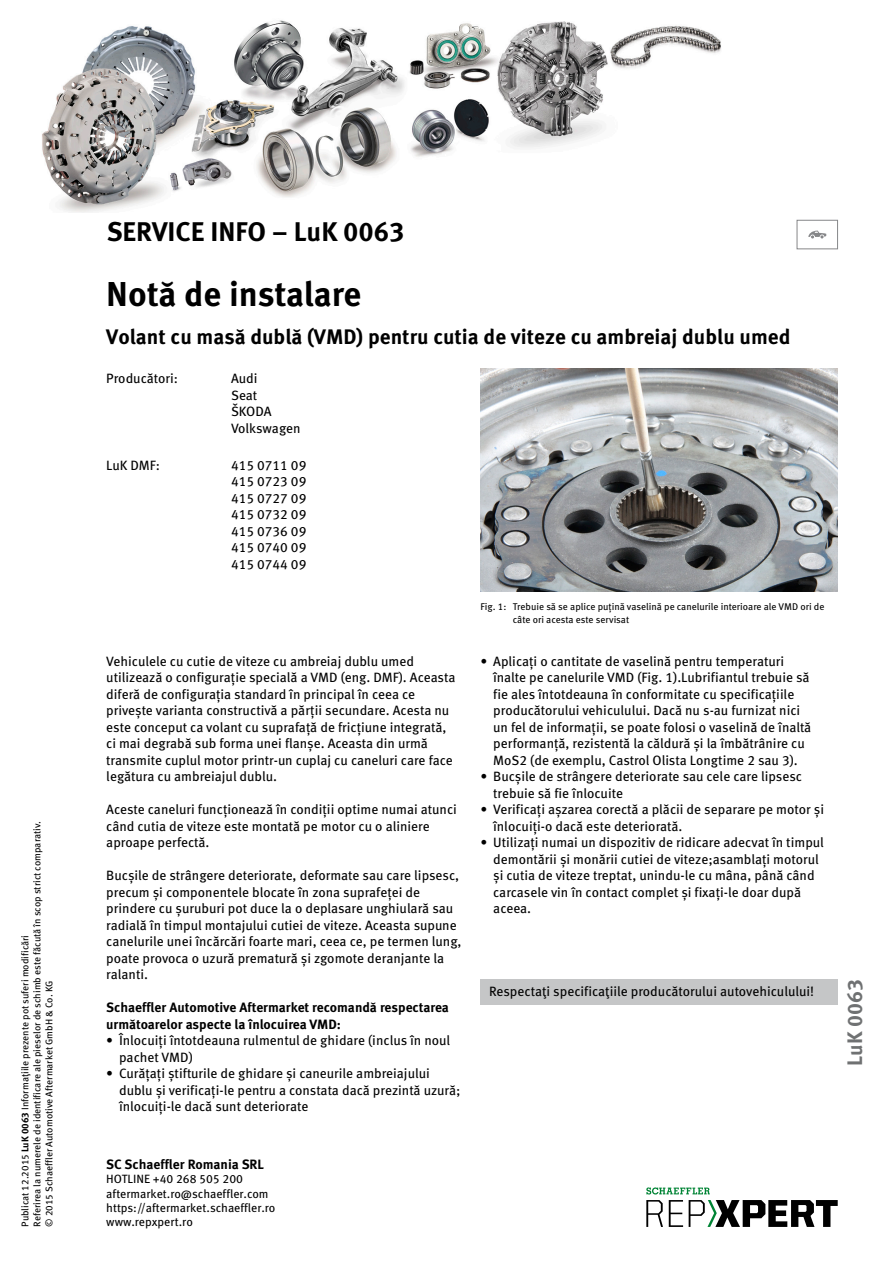
<style>
.page{position:relative;width:893px;height:1263px;background:#fff}
.page>*{position:absolute;margin:0;border:0;box-sizing:border-box;transform-origin:0 0}
.t1{font:700 34.5px "Meta Pro";letter-spacing:-.005em;color:#000}
.t2{font:700 27px "Meta Pro";color:#000}
.t3{font:700 21px "Meta Pro";color:#000}
.t4{font:700 21px "Meta Pro";color:#6f7172}
.t5{font:13.5px/16.5px "Meta Pro";color:#000}
.t6{font:700 13.5px/16.5px "Meta Pro";color:#000}
.t7{font:12px/14.4px "Meta Pro";color:#000}
.t8{font:9.75px/12px "Meta Pro";color:#000}
.s1{font-weight:700}
</style>
<div class="page">
<img style="left:480px;top:369px;width:358px;height:222px">
<div style="left:480px;top:980px;width:358px;height:25px;background:#c5c6c7"></div>
<div style="left:797px;top:220px;width:41px;height:29px;border:1px solid #868789"></div>
<svg style="left:808px;top:231px;width:18px;height:7px"></svg>
<img style="left:42px;top:20px;width:679px;height:193px">
<svg style="left:646px;top:1200px;width:17px;height:27px"></svg>
<svg style="left:669px;top:1200px;width:14px;height:27px"></svg>
<svg style="left:689px;top:1200px;width:149px;height:27px"></svg>
<svg style="left:646px;top:1187px;width:64px;height:7px"></svg>
<p class="t8" style="left:19px;top:1227px;width:407px;rotate:-90deg">Publicat 12.2015 <span class="s1">LuK 0063</span> Informaţiile prezente pot suferi modificări<br>Referirea la numerele de identificare ale pieselor de schimb este făcută în scop strict comparativ. © 2015 Schaeffler Automotive Aftermarket GmbH &amp; Co. KG</p>
<h2 class="t2" style="left:107px;top:210px;width:299px">SERVICE INFO – LuK 0063</h2>
<h1 class="t1" style="left:106px;top:267px;width:257px">Notă de instalare</h1>
<h3 class="t3" style="left:106px;top:320px;width:686px">Volant cu masă dublă (VMD) pentru cutia de viteze cu ambreiaj dublu umed</h3>
<p class="t5" style="left:106px;top:369px;width:73px">Producători:</p>
<p class="t5" style="left:231px;top:369px;width:71px">Audi<br>Seat<br>ŠKODA<br>Volkswagen</p>
<p class="t5" style="left:106px;top:456px;width:55px">LuK DMF:</p>
<p class="t5" style="left:231px;top:456px;width:77px;text-align:justify">415 0711 09<br>415 0723 09<br>415 0727 09<br>415 0732 09<br>415 0736 09<br>415 0740 09<br>415 0744 09</p>
<p class="t5" style="left:106px;top:652px;width:351px">Vehiculele cu cutie de viteze cu ambreiaj dublu umed utilizează o configurație specială a VMD (eng. DMF). Aceasta diferă de configurația standard în principal în ceea ce privește varianta constructivă a părții secundare. Acesta nu este conceput ca volant cu suprafață de fricțiune integrată, ci mai degrabă sub forma unei flanșe. Aceasta din urmă transmite cuplul motor printr-un cuplaj cu caneluri care face legătura cu ambreiajul dublu.</p>
<p class="t5" style="left:106px;top:800px;width:352px">Aceste caneluri funcționează în condiții optime numai atunci când cutia de viteze este montată pe motor cu o aliniere aproape perfectă.</p>
<p class="t5" style="left:106px;top:866px;width:357px">Bucșile de strângere deteriorate, deformate sau care lipsesc, precum și componentele blocate în zona suprafeței de prindere cu șuruburi pot duce la o deplasare unghiulară sau radială în timpul montajului cutiei de viteze. Aceasta supune canelurile unei încărcări foarte mari, ceea ce, pe termen lung, poate provoca o uzură prematură și zgomote deranjante la ralanti.</p>
<p class="t6" style="left:106px;top:998px;width:344px">Schaeffler Automotive Aftermarket recomandă respectarea următoarelor aspecte la înlocuirea VMD:</p>
<p class="t5" style="left:119px;top:1031px;width:333px;text-indent:-13px">• Înlocuiți întotdeauna rulmentul de ghidare (inclus în noul pachet VMD)</p>
<p class="t5" style="left:119px;top:1064px;width:343px;text-indent:-13px">• Curățați știfturile de ghidare și caneurile ambreiajului dublu și verificați-le pentru a constata dacă prezintă uzură; înlocuiți-le dacă sunt deteriorate</p>
<p class="t6" style="left:106px;top:1155px;width:159px">SC Schaeffler Romania SRL</p>
<p class="t7" style="left:106px;top:1171px;width:171px">HOTLINE +40 268 505 200 aftermarket.ro@schaeffler.com https://aftermarket.schaeffler.ro www.repxpert.ro</p>
<p class="t8" style="left:513px;top:600px;width:313px;line-height:12.8px;text-indent:-32px">Fig. 1: Trebuie să se aplice puțină vaselină pe canelurile interioare ale VMD ori de câte ori acesta este servisat</p>
<p class="t5" style="left:493px;top:652px;width:320px;text-indent:-13px">• Aplicați o cantitate de vaselină pentru temperaturi înalte pe canelurile VMD (Fig. 1).Lubrifiantul trebuie să fie ales întotdeauna în conformitate cu specificațiile producătorului vehiculului. Dacă nu s-au furnizat nici un fel de informații, se poate folosi o vaselină de înaltă performanță, rezistentă la căldură și la îmbătrânire cu MoS2 (de exemplu, Castrol Olista Longtime 2 sau 3).</p>
<p class="t5" style="left:493px;top:767px;width:310px;text-indent:-13px">• Bucșile de strângere deteriorate sau cele care lipsesc trebuie să fie înlocuite</p>
<p class="t5" style="left:493px;top:800px;width:332px;text-indent:-13px">• Verificați așzarea corectă a plăcii de separare pe motor și înlocuiți-o dacă este deteriorată.</p>
<p class="t5" style="left:493px;top:833px;width:332px;text-indent:-13px">• Utilizați numai un dispozitiv de ridicare adecvat în timpul demontării și monării cutiei de viteze;asamblați motorul și cutia de viteze treptat, unindu-le cu mâna, până când carcasele vin în contact complet și fixați-le doar după aceea.</p>
<p class="t5" style="left:489px;top:982px;width:327px">Respectaţi specificaţiile producătorului autovehiculului!</p>
<h3 class="t4" style="left:838px;top:1065px;width:88px;rotate:-90deg">LuK 0063</h3>
</div>
